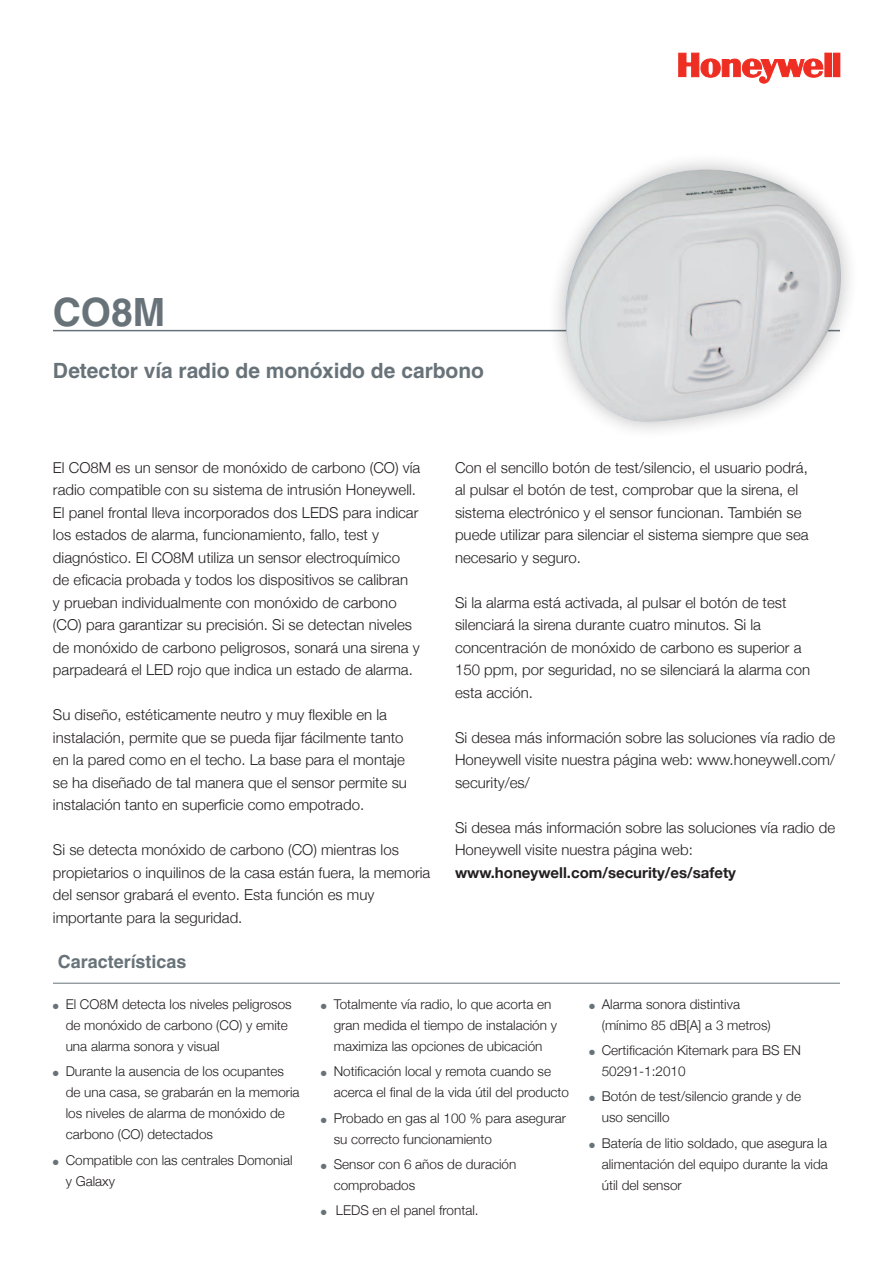
<style>
.page{position:relative;width:893px;height:1263px;background:#fff}
.page>*{position:absolute;margin:0;border:0;box-sizing:border-box;transform-origin:0 0}
.Cover_heading_1{font:700 39px "Helvetica LT Std";color:#687379}
.Cover_heading_2{font:700 21px "Helvetica LT Std";letter-spacing:-.005em;color:#687379}
.Cover_heading_3{font:700 18px "Helvetica LT Std";letter-spacing:-.005em;color:#687379}
.Cover_copy{font:300 15px/22.5px "Helvetica Neue";color:#231f20}
.Cover_copy-2{font:700 15px "Helvetica Neue";color:#231f20}
.Cover_list{font:300 13.5px/21px "Helvetica Neue";color:#231f20}
.s1{color:#687379}
</style>
<div class="page">
<svg style="left:678px;top:53px;width:145px;height:30px"></svg>
<div style="left:825px;top:53px;width:6px;height:24px;background:#ee2e22"></div>
<div style="left:833px;top:53px;width:7px;height:24px;background:#ee2e22"></div>
<hr style="left:53px;top:983px;width:787px;height:1px;background:#687379">
<hr style="left:53px;top:330px;width:787px;height:1px;background:#687379">
<div style="left:547px;top:151px;width:313px;height:289px;background:#231f20;opacity:.3"></div>
<img style="left:566px;top:170px;width:275px;height:252px">
<p class="Cover_heading_1" style="left:53px;top:288px;width:114px">CO8M</p>
<p class="Cover_heading_2" style="left:53px;top:358px;width:432px">Detector vía radio de monóxido de carbono</p>
<p class="Cover_copy" style="left:53px;top:456px;width:369px">El CO8M es un sensor de monóxido de carbono (CO) vía radio compatible con su sistema de intrusión Honeywell.<br>El panel frontal lleva incorporados dos LEDS para indicar los estados de alarma, funcionamiento, fallo, test y diagnóstico. El CO8M utiliza un sensor electroquímico<br>de eficacia probada y todos los dispositivos se calibran<br>y prueban individualmente con monóxido de carbono (CO) para garantizar su precisión. Si se detectan niveles de monóxido de carbono peligrosos, sonará una sirena y parpadeará el LED rojo que indica un estado de alarma.</p>
<p class="Cover_copy" style="left:53px;top:703px;width:355px">Su diseño, estéticamente neutro y muy flexible en la instalación, permite que se pueda fijar fácilmente tanto en la pared como en el techo. La base para el montaje se ha diseñado de tal manera que el sensor permite su instalación tanto en superficie como empotrado.</p>
<p class="Cover_copy" style="left:53px;top:838px;width:379px">Si se detecta monóxido de carbono (CO) mientras los propietarios o inquilinos de la casa están fuera, la memoria del sensor grabará el evento. Esta función es muy importante para la seguridad.</p>
<p class="Cover_heading_3" style="left:58px;top:950px;width:130px">Características</p>
<p class="Cover_copy" style="left:455px;top:456px;width:355px">Con el sencillo botón de test/silencio, el usuario podrá, al pulsar el botón de test, comprobar que la sirena, el sistema electrónico y el sensor funcionan. También se puede utilizar para silenciar el sistema siempre que sea necesario y seguro.</p>
<p class="Cover_copy" style="left:455px;top:591px;width:357px">Si la alarma está activada, al pulsar el botón de test silenciará la sirena durante cuatro minutos. Si la concentración de monóxido de carbono es superior a 150 ppm, por seguridad, no se silenciará la alarma con esta acción.</p>
<p class="Cover_copy" style="left:455px;top:726px;width:382px;text-align:justify">Si desea más información sobre las soluciones vía radio de Honeywell visite nuestra página web: www.honeywell.com/ security/es/</p>
<p class="Cover_copy" style="left:455px;top:816px;width:382px">Si desea más información sobre las soluciones vía radio de<br>Honeywell visite nuestra página web:</p>
<p class="Cover_copy-2" style="left:455px;top:863px;width:283px">www.honeywell.com/security/es/safety</p>
<p class="Cover_list" style="left:66px;top:993px;width:228px;text-indent:-13px"><span class="s1">●</span> El CO8M detecta los niveles peligrosos de monóxido de carbono (CO) y emite una alarma sonora y visual</p>
<p class="Cover_list" style="left:66px;top:1061px;width:235px;text-indent:-13px"><span class="s1">●</span> Durante la ausencia de los ocupantes de una casa, se grabarán en la memoria los niveles de alarma de monóxido de carbono (CO) detectados</p>
<p class="Cover_list" style="left:66px;top:1149px;width:228px;text-indent:-13px"><span class="s1">●</span> Compatible con las centrales Domonial y Galaxy</p>
<p class="Cover_list" style="left:334px;top:993px;width:225px;text-indent:-13px"><span class="s1">●</span> Totalmente vía radio, lo que acorta en gran medida el tiempo de instalación y maximiza las opciones de ubicación</p>
<p class="Cover_list" style="left:334px;top:1061px;width:237px;text-indent:-13px"><span class="s1">●</span> Notificación local y remota cuando se acerca el final de la vida útil del producto</p>
<p class="Cover_list" style="left:334px;top:1107px;width:234px;text-indent:-13px"><span class="s1">●</span> Probado en gas al 100 % para asegurar su correcto funcionamiento</p>
<p class="Cover_list" style="left:334px;top:1153px;width:184px;text-indent:-13px"><span class="s1">●</span> Sensor con 6 años de duración comprobados</p>
<p class="Cover_list" style="left:321px;top:1199px;width:159px"><span class="s1">●</span> LEDS en el panel frontal.</p>
<p class="Cover_list" style="left:602px;top:993px;width:171px;text-indent:-13px"><span class="s1">●</span> Alarma sonora distintiva (mínimo 85 dB[A] a 3 metros)</p>
<p class="Cover_list" style="left:602px;top:1039px;width:201px;text-indent:-13px"><span class="s1">●</span> Certificación Kitemark para BS EN<br>50291-1:2010</p>
<p class="Cover_list" style="left:602px;top:1086px;width:201px;text-indent:-13px"><span class="s1">●</span> Botón de test/silencio grande y de uso sencillo</p>
<p class="Cover_list" style="left:602px;top:1132px;width:228px;text-align:justify;text-indent:-13px"><span class="s1">●</span> Batería de litio soldado, que asegura la alimentación del equipo durante la vida útil del sensor</p>
</div>
